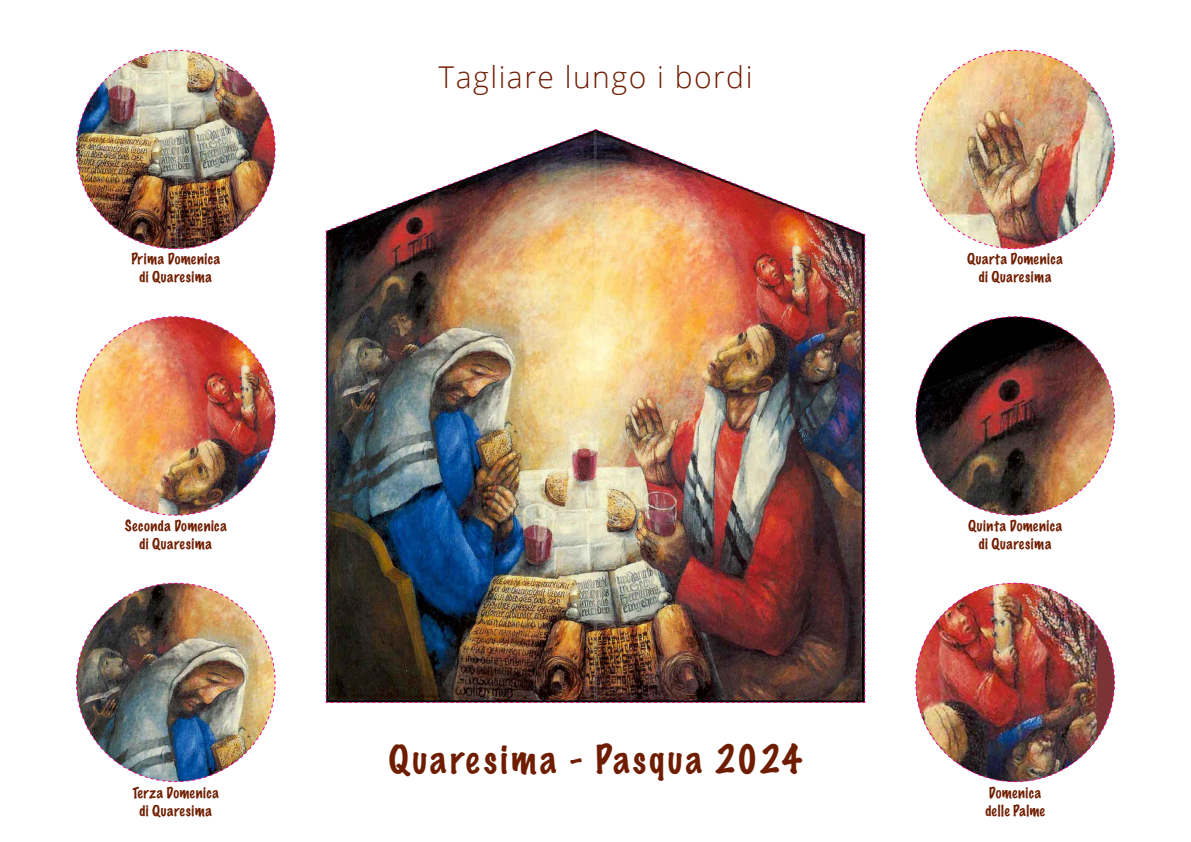
<style>
.page{position:relative;width:1191px;height:842px;background:#fff}
.page>*{position:absolute;margin:0;border:0;box-sizing:border-box;transform-origin:0 0}
.t1{font:100 36px "Marker Felt";letter-spacing:.085em;color:#6f1d01}
.t2{font:300 30px "Open Sans";letter-spacing:.05em;color:#6f1d01}
.t3{font:100 14px/18px "Marker Felt";letter-spacing:.035em;color:#6f1d01;text-align:center}
</style>
<div class="page">
<img style="left:76px;top:49px;width:200px;height:201px">
<img style="left:915px;top:49px;width:200px;height:201px">
<img style="left:76px;top:316px;width:200px;height:200px">
<img style="left:915px;top:316px;width:200px;height:200px">
<img style="left:76px;top:582px;width:200px;height:201px">
<img style="left:915px;top:582px;width:200px;height:201px">
<img style="left:325px;top:129px;width:540px;height:574px">
<h2 class="t2" style="left:438px;top:57px;width:315px">Tagliare lungo i bordi</h2>
<p class="t3" style="left:131px;top:250px;width:90px">Prima Domenica di Quaresima</p>
<p class="t3" style="left:967px;top:250px;width:97px">Quarta Domenica di Quaresima</p>
<p class="t3" style="left:125px;top:517px;width:104px">Seconda Domenica di Quaresima</p>
<p class="t3" style="left:968px;top:517px;width:96px">Quinta Domenica di Quaresima</p>
<h1 class="t1" style="left:388px;top:730px;width:415px">Quaresima - Pasqua 2024</h1>
<p class="t3" style="left:133px;top:783px;width:88px">Terza Domenica di Quaresima</p>
<p class="t3" style="left:985px;top:783px;width:61px;text-align:left">Domenica delle Palme</p>
</div>
